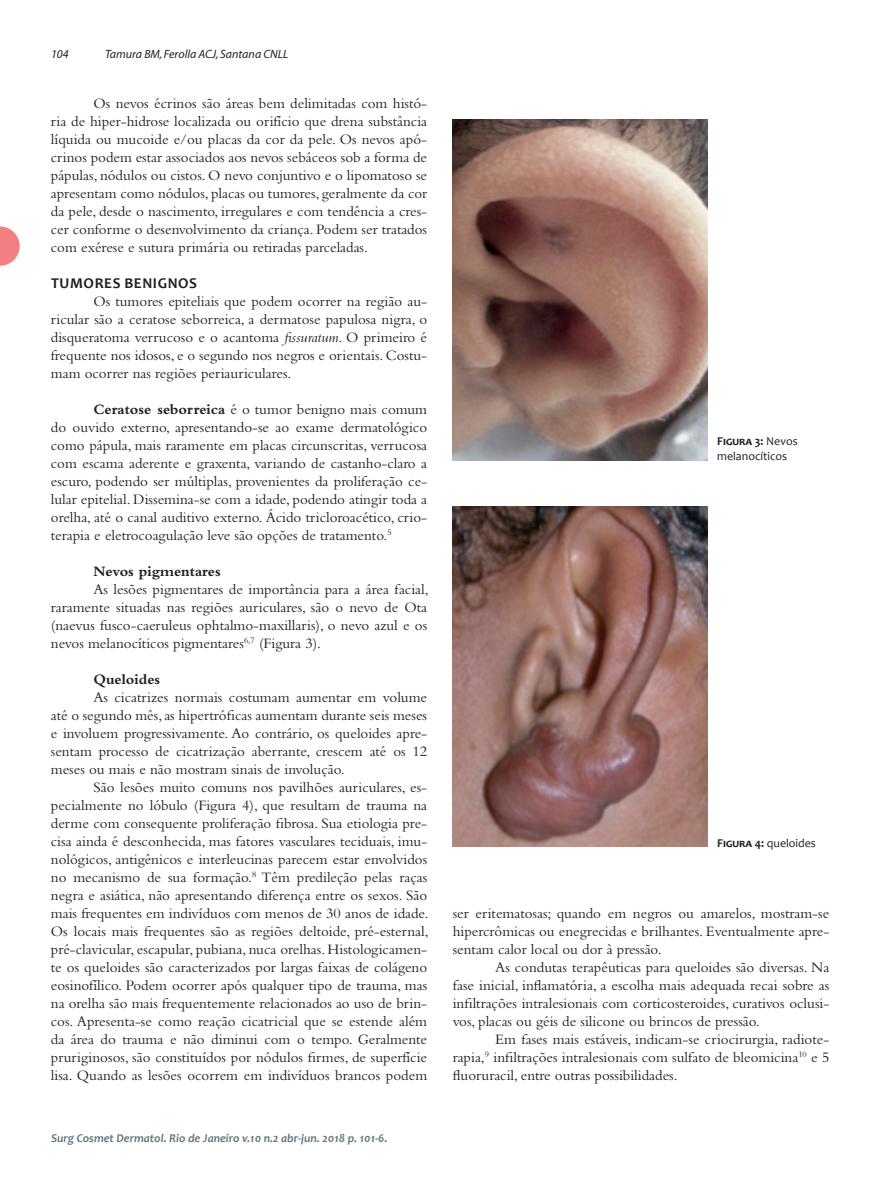
<style>
.page{position:relative;width:893px;height:1191px;background:#fff}
.page>*{position:absolute;margin:0;border:0;box-sizing:border-box;transform-origin:0 0}
.Surgical-PT_-_2016{font:15px/18px "Bembo";color:#231f20;text-align:justify}
.Surgical-PT_-_2016-2{font:700 15px "Bembo";color:#231f20}
.Surgical-PT_-_2016-3{font:700 15px "Candara";letter-spacing:.04em;color:#231f20}
.t1{font:italic 700 12px "Candara";color:#647882}
.t2{font:italic 12px "Myriad";color:#231f20}
.t3{font:12px "Candara";color:#231f20}
.t4{font:700 12px "Candara";color:#231f20}
.s1{font-style:italic}
.s2{font-weight:700}
.s3{font-weight:400}
</style>
<div class="page">
<svg style="left:0;top:226px;width:20px;height:40px"></svg>
<img style="left:453px;top:120px;width:255px;height:340px">
<img style="left:453px;top:506px;width:255px;height:340px">
<p class="t2" style="left:51px;top:48px;width:19px">104</p>
<p class="t2" style="left:105px;top:48px;width:185px">Tamura BM, Ferolla ACJ, Santana CNLL</p>
<p class="Surgical-PT_-_2016" style="left:51px;top:94px;width:378px;text-indent:43px">Os nevos écrinos são áreas bem delimitadas com histó&shy;ria de hiper-hidrose localizada ou orifício que drena substância líquida ou mucoide e/ou placas da cor da pele. Os nevos apó&shy;crinos podem estar associados aos nevos sebáceos sob a forma de pápulas, nódulos ou cistos. O nevo conjuntivo e o lipomatoso se apresentam como nódulos, placas ou tumores, geralmente da cor da pele, desde o nascimento, irregulares e com tendência a cres&shy;cer conforme o desenvolvimento da criança. Podem ser tratados com exérese e sutura primária ou retiradas parceladas.</p>
<p class="Surgical-PT_-_2016-3" style="left:51px;top:274px;width:147px">TUMORES BENIGNOS</p>
<p class="Surgical-PT_-_2016" style="left:51px;top:292px;width:378px;text-indent:43px">Os tumores epiteliais que podem ocorrer na região au&shy;ricular são a ceratose seborreica, a dermatose papulosa nigra, o disqueratoma verrucoso e o acantoma <span class="s1">fissuratum</span>. O primeiro é frequente nos idosos, e o segundo nos negros e orientais. Costu&shy;mam ocorrer nas regiões periauriculares.</p>
<p class="Surgical-PT_-_2016" style="left:51px;top:400px;width:378px;text-indent:43px"><span class="s2">Ceratose seborreica</span> é o tumor benigno mais comum do ouvido externo, apresentando-se ao exame dermatológico como pápula, mais raramente em placas circunscritas, verrucosa com escama aderente e graxenta, variando de castanho-claro a escuro, podendo ser múltiplas, provenientes da proliferação ce&shy;lular epitelial. Dissemina-se com a idade, podendo atingir toda a orelha, até o canal auditivo externo. Ácido tricloroacético, crio&shy;terapia e eletrocoagulação leve são opções de tratamento.<sup>5</sup></p>
<p class="Surgical-PT_-_2016-2" style="left:93px;top:563px;width:129px">Nevos pigmentares</p>
<p class="Surgical-PT_-_2016" style="left:51px;top:580px;width:379px;text-indent:43px">As lesões pigmentares de importância para a área facial, raramente situadas nas regiões auriculares, são o nevo de Ota (naevus fusco-caeruleus ophtalmo-maxillaris), o nevo azul e os nevos melanocíticos pigmentares<sup>6,7</sup> (Figura 3).</p>
<p class="Surgical-PT_-_2016-2" style="left:93px;top:671px;width:68px">Queloides</p>
<p class="Surgical-PT_-_2016" style="left:51px;top:688px;width:378px;text-indent:43px">As cicatrizes normais costumam aumentar em volume até o segundo mês, as hipertróficas aumentam durante seis meses e involuem progressivamente. Ao contrário, os queloides apre&shy;sentam processo de cicatrização aberrante, crescem até os 12 meses ou mais e não mostram sinais de involução.</p>
<p class="Surgical-PT_-_2016" style="left:51px;top:778px;width:379px;text-indent:43px">São lesões muito comuns nos pavilhões auriculares, es&shy;pecialmente no lóbulo (Figura 4), que resultam de trauma na derme com consequente proliferação fibrosa. Sua etiologia pre&shy;cisa ainda é desconhecida, mas fatores vasculares teciduais, imu&shy;nológicos, antigênicos e interleucinas parecem estar envolvidos no mecanismo de sua formação.<sup>8</sup> Têm predileção pelas raças negra e asiática, não apresentando diferença entre os sexos. São mais frequentes em indivíduos com menos de 30 anos de idade.<br>Os locais mais frequentes são as regiões deltoide, pré-esternal, pré-clavicular, escapular, pubiana, nuca orelhas. Histologicamen&shy;te os queloides são caracterizados por largas faixas de colágeno eosinofílico. Podem ocorrer após qualquer tipo de trauma, mas na orelha são mais frequentemente relacionados ao uso de brin&shy;cos. Apresenta-se como reação cicatricial que se estende além da área do trauma e não diminui com o tempo. Geralmente pruriginosos, são constituídos por nódulos firmes, de superfície lisa. Quando as lesões ocorrem em indivíduos brancos podem</p>
<p class="t1" style="left:51px;top:1130px;width:338px">Surg Cosmet Dermatol. Rio de Janeiro v.10 n.2 abr-jun. 2018 p. 101-6.</p>
<p class="t4" style="left:717px;top:434px;width:82px">Figura 3: <span class="s3">Nevos</span></p>
<p class="t3" style="left:717px;top:449px;width:71px">melanocíticos</p>
<p class="t3" style="left:717px;top:835px;width:100px"><span class="s2">Figura 4:</span> queloides</p>
<p class="Surgical-PT_-_2016" style="left:453px;top:904px;width:378px">ser eritematosas; quando em negros ou amarelos, mostram-se hipercrômicas ou enegrecidas e brilhantes. Eventualmente apre&shy;sentam calor local ou dor à pressão.</p>
<p class="Surgical-PT_-_2016" style="left:453px;top:958px;width:378px;text-indent:43px">As condutas terapêuticas para queloides são diversas. Na fase inicial, inflamatória, a escolha mais adequada recai sobre as infiltrações intralesionais com corticosteroides, curativos oclusi&shy;vos, placas ou géis de silicone ou brincos de pressão.</p>
<p class="Surgical-PT_-_2016" style="left:453px;top:1030px;width:378px;text-indent:43px">Em fases mais estáveis, indicam-se criocirurgia, radiote&shy;rapia,<sup>9</sup> infiltrações intralesionais com sulfato de bleomicina<sup>10</sup> e 5 fluoruracil, entre outras possibilidades.</p>
</div>
